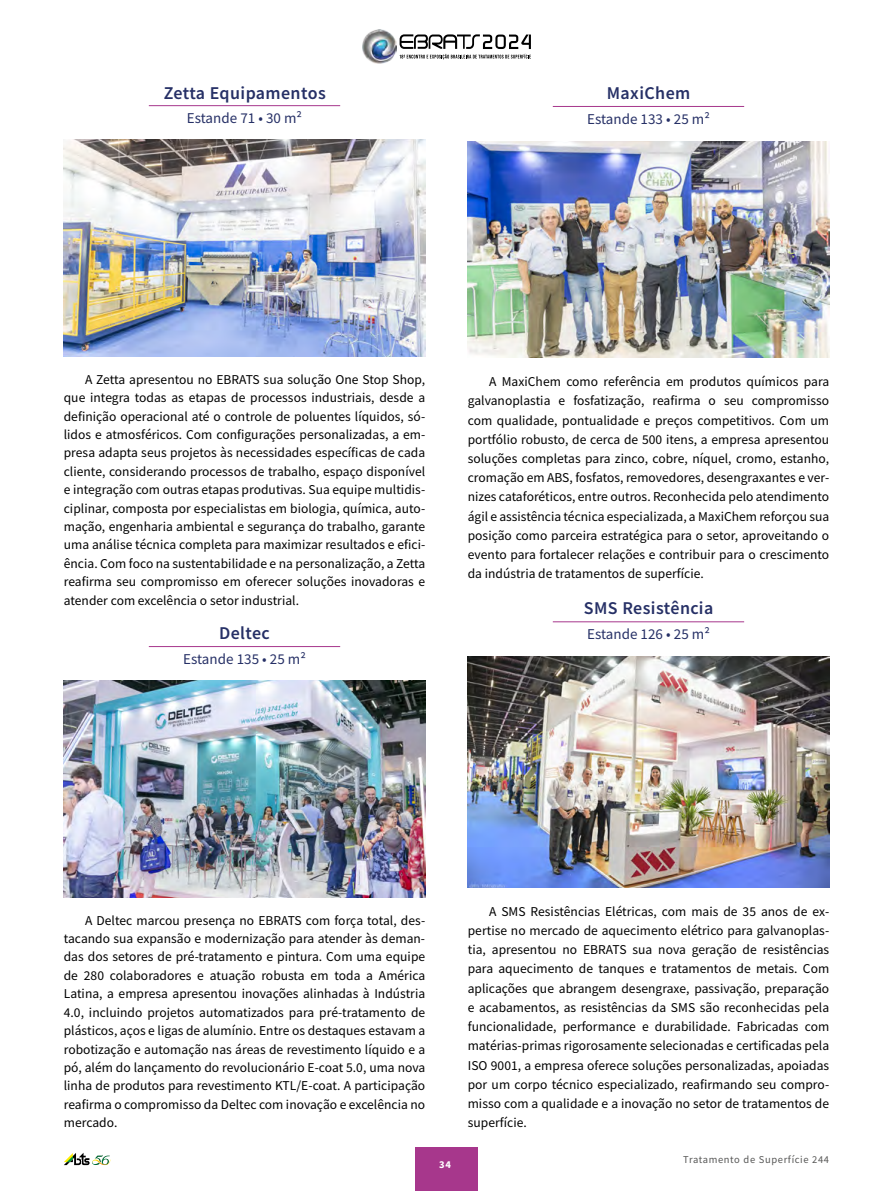
<style>
.page{position:relative;width:893px;height:1191px;background:#fff}
.page>*{position:absolute;margin:0;border:0;box-sizing:border-box;transform-origin:0 0}
.t1{font:18px "Source Sans Variable";letter-spacing:.02em;color:#263066}
.t2{font:15px "Source Sans Pro";letter-spacing:.005em;color:#263066}
.t3{font:13.5px/18.5px "Source Sans Pro";letter-spacing:.005em;color:#000;text-align:justify}
.t4{font:10.5px "Source Sans Pro";letter-spacing:.06em;color:#575756}
.t5{font:700 10.5px "Source Sans Pro";color:#fff}
</style>
<div class="page">
<svg style="left:64px;top:1152px;width:46px;height:13px"></svg>
<img style="left:362px;top:30px;width:34px;height:34px">
<svg style="left:400px;top:34px;width:131px;height:25px"></svg>
<div style="left:415px;top:1147px;width:63px;height:44px;background:#a7378c"></div>
<hr style="left:149px;top:105px;width:191px;height:1px;background:#a7378c">
<hr style="left:149px;top:646px;width:191px;height:1px;background:#a7378c">
<img style="left:64px;top:140px;width:361px;height:217px">
<img style="left:64px;top:680px;width:361px;height:217px">
<hr style="left:553px;top:106px;width:191px;height:1px;background:#a7378c">
<hr style="left:553px;top:621px;width:191px;height:1px;background:#a7378c">
<img style="left:468px;top:141px;width:361px;height:216px">
<img style="left:468px;top:657px;width:361px;height:231px">
<h1 class="t1" style="left:164px;top:82px;width:164px">Zetta Equipamentos</h1>
<p class="t2" style="left:187px;top:108px;width:117px">Estande 71 • 30 m²</p>
<h1 class="t1" style="left:607px;top:82px;width:85px">MaxiChem</h1>
<p class="t2" style="left:587px;top:109px;width:124px">Estande 133 • 25 m²</p>
<p class="t3" style="left:64px;top:370px;width:363px;text-indent:21px">A Zetta apresentou no EBRATS sua solução One Stop Shop, que integra todas as etapas de processos industriais, desde a definição operacional até o controle de poluentes líquidos, só&shy;lidos e atmosféricos. Com configurações personalizadas, a em&shy;presa adapta seus projetos às necessidades específicas de cada cliente, considerando processos de trabalho, espaço disponível e integração com outras etapas produtivas. Sua equipe multidis&shy;ciplinar, composta por especialistas em biologia, química, auto&shy;mação, engenharia ambiental e segurança do trabalho, garante uma análise técnica completa para maximizar resultados e efici&shy;ência. Com foco na sustentabilidade e na personalização, a Zetta reafirma seu compromisso em oferecer soluções inovadoras e atender com excelência o setor industrial.</p>
<h1 class="t1" style="left:219px;top:622px;width:52px">Deltec</h1>
<p class="t2" style="left:183px;top:649px;width:124px">Estande 135 • 25 m²</p>
<p class="t3" style="left:468px;top:372px;width:363px;line-height:19.2px;text-indent:21px">A MaxiChem como referência em produtos químicos para galvanoplastia e fosfatização, reafirma o seu compromisso com qualidade, pontualidade e preços competitivos. Com um portfólio robusto, de cerca de 500 itens, a empresa apresentou soluções completas para zinco, cobre, níquel, cromo, estanho, cromação em ABS, fosfatos, removedores, desengraxantes e ver&shy;nizes cataforéticos, entre outros. Reconhecida pelo atendimento ágil e assistência técnica especializada, a MaxiChem reforçou sua posição como parceira estratégica para o setor, aproveitando o evento para fortalecer relações e contribuir para o crescimento da indústria de tratamentos de superfície.</p>
<h1 class="t1" style="left:584px;top:597px;width:131px">SMS Resistência</h1>
<p class="t2" style="left:587px;top:624px;width:124px">Estande 126 • 25 m²</p>
<p class="t3" style="left:64px;top:910px;width:363px;text-indent:21px">A Deltec marcou presença no EBRATS com força total, des&shy;tacando sua expansão e modernização para atender às deman&shy;das dos setores de pré-tratamento e pintura. Com uma equipe de 280 colaboradores e atuação robusta em toda a América Latina, a empresa apresentou inovações alinhadas à Indústria 4.0, incluindo projetos automatizados para pré-tratamento de plásticos, aços e ligas de alumínio. Entre os destaques estavam a robotização e automação nas áreas de revestimento líquido e a pó, além do lançamento do revolucionário E-coat 5.0, uma nova linha de produtos para revestimento KTL/E-coat. A participação reafirma o compromisso da Deltec com inovação e excelência no mercado.</p>
<p class="t5" style="left:439px;top:1157px;width:13px">34</p>
<p class="t3" style="left:468px;top:901px;width:363px;line-height:19.2px;text-indent:21px">A SMS Resistências Elétricas, com mais de 35 anos de ex&shy;pertise no mercado de aquecimento elétrico para galvanoplas&shy;tia, apresentou no EBRATS sua nova geração de resistências para aquecimento de tanques e tratamentos de metais. Com aplicações que abrangem desengraxe, passivação, preparação e acabamentos, as resistências da SMS são reconhecidas pela funcionalidade, performance e durabilidade. Fabricadas com matérias-primas rigorosamente selecionadas e certificadas pela ISO 9001, a empresa oferece soluções personalizadas, apoiadas por um corpo técnico especializado, reafirmando seu compro&shy;misso com a qualidade e a inovação no setor de tratamentos de superfície.</p>
<p class="t4" style="left:683px;top:1152px;width:147px">Tratamento de Superfície 244</p>
</div>
